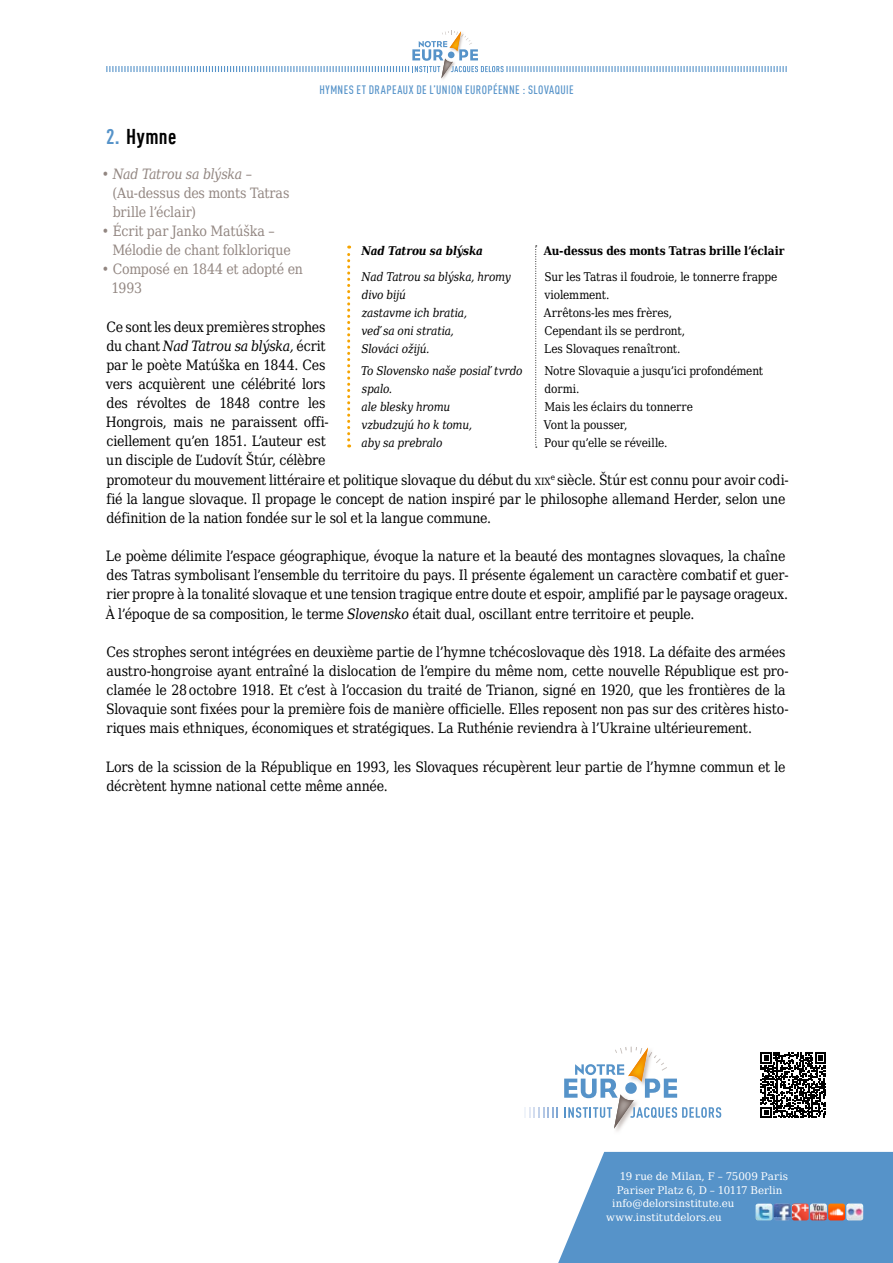
<style>
.page{position:relative;width:893px;height:1263px;background:#fff}
.page>*{position:absolute;margin:0;border:0;box-sizing:border-box;transform-origin:0 0}
.t1{font:700 condensed 21px "DIN Offc Pro";letter-spacing:.02em;color:#000}
.FR_ETUD_Texte_couran{font:14.25px/19px "DejaVu Serif Condensed";letter-spacing:-.01em;color:#000}
.FR_Descriptif_Hymne{font:14.25px/19.2px "DejaVu Serif Condensed";letter-spacing:-.015em;color:#928681}
.FR_Hymne_traduction{font:12px/18px "DejaVu Serif Condensed";letter-spacing:-.005em;color:#000}
.FR_Hymne_original_te{font:italic 12px/18px "DejaVu Serif Condensed";letter-spacing:-.015em;color:#000}
.t2{font:500 condensed 12px "DIN Offc Pro";letter-spacing:.035em;color:#5693c9}
.FR_Hymne_titre_tradu{font:700 12px "DejaVu Serif Condensed";letter-spacing:-.005em;color:#000}
.FR_Hymne_titre_origi{font:italic 700 12px "DejaVu Serif Condensed";letter-spacing:-.015em;color:#000}
.t3{font:10.5px "DejaVu Serif";color:#fff}
.s1{color:#5693c9}
.s2{font-style:italic}
.s3{font-size:10.05px}
</style>
<div class="page">
<svg style="left:760px;top:1052px;width:66px;height:66px"></svg>
<svg style="left:558px;top:1152px;width:335px;height:111px;background:#629acc"></svg>
<svg style="left:106px;top:31px;width:681px;height:47px"></svg>
<img style="left:774px;top:1203px;width:89px;height:17px">
<img style="left:756px;top:1203px;width:16px;height:17px">
<img style="left:614px;top:1128px;width:7px;height:3px">
<svg style="left:524px;top:1107px;width:34px;height:11px"></svg>
<svg style="left:564px;top:1047px;width:157px;height:81px"></svg>
<svg style="left:347px;top:246px;width:3px;height:201px"></svg>
<svg style="left:535px;top:246px;width:2px;height:202px"></svg>
<p class="t2" style="left:319px;top:81px;width:247px">HYMNES ET DRAPEAUX DE L’UNION EUROPÉENNE : SLOVAQUIE</p>
<p class="t1" style="left:106px;top:120px;width:72px"><span class="s1">2.</span> Hymne</p>
<p class="FR_Descriptif_Hymne" style="left:113px;top:163px;width:178px;text-indent:-11px">• <span class="s2">Nad Tatrou sa blýska</span> – (Au-dessus des monts Tatras brille l’éclair)</p>
<p class="FR_Descriptif_Hymne" style="left:112px;top:220px;width:180px;text-indent:-11px">• Écrit par Janko Matúška –<br>Mélodie de chant folklorique</p>
<p class="FR_Descriptif_Hymne" style="left:112px;top:258px;width:193px;text-indent:-10px">• Composé en 1844 et adopté en<br>1993</p>
<p class="FR_ETUD_Texte_couran" style="left:106px;top:316px;width:684px">Ce sont les deux premières strophes<br>du chant <span class="s2">Nad Tatrou sa blýska,</span> écrit<br>par le poète Matúška en 1844. Ces<br>vers acquièrent une célébrité lors<br>des révoltes de 1848 contre les<br>Hongrois, mais ne paraissent offi-<br>ciellement qu’en 1851. L’auteur est<br>un disciple de Ľudovít Štúr, célèbre<br>promoteur du mouvement littéraire et politique slovaque du début du <span class="s3">xix</span><sup>e</sup> siècle. Štúr est connu pour avoir codi&shy;fié la langue slovaque. Il propage le concept de nation inspiré par le philosophe allemand Herder, selon une définition de la nation fondée sur le sol et la langue commune.</p>
<p class="FR_ETUD_Texte_couran" style="left:106px;top:545px;width:684px">Le poème délimite l’espace géographique, évoque la nature et la beauté des montagnes slovaques, la chaîne des Tatras symbolisant l’ensemble du territoire du pays. Il présente également un caractère combatif et guer&shy;rier propre à la tonalité slovaque et une tension tragique entre doute et espoir, amplifié par le paysage orageux.<br>À l’époque de sa composition, le terme <span class="s2">Slovensko</span> était dual, oscillant entre territoire et peuple.</p>
<p class="FR_ETUD_Texte_couran" style="left:106px;top:641px;width:684px">Ces strophes seront intégrées en deuxième partie de l’hymne tchécoslovaque dès 1918. La défaite des armées austro-hongroise ayant entraîné la dislocation de l’empire du même nom, cette nouvelle République est pro&shy;clamée le 28 octobre 1918. Et c’est à l’occasion du traité de Trianon, signé en 1920, que les frontières de la Slovaquie sont fixées pour la première fois de manière officielle. Elles reposent non pas sur des critères histo&shy;riques mais ethniques, économiques et stratégiques. La Ruthénie reviendra à l’Ukraine ultérieurement.</p>
<p class="FR_ETUD_Texte_couran" style="left:106px;top:755px;width:681px">Lors de la scission de la République en 1993, les Slovaques récupèrent leur partie de l’hymne commun et le décrètent hymne national cette même année.</p>
<p class="FR_Hymne_titre_origi" style="left:362px;top:240px;width:123px">Nad Tatrou sa blýska</p>
<p class="FR_Hymne_original_te" style="left:361px;top:268px;width:151px">Nad Tatrou sa blýska, hromy divo bijú<br>zastavme ich bratia,<br>veď sa oni stratia,<br>Slováci ožijú.</p>
<p class="FR_Hymne_original_te" style="left:361px;top:362px;width:163px">To Slovensko naše posiaľ tvrdo spalo.<br>ale blesky hromu<br>vzbudzujú ho k tomu,<br>aby sa prebralo</p>
<p class="FR_Hymne_titre_tradu" style="left:544px;top:240px;width:242px">Au-dessus des monts Tatras brille l’éclair</p>
<p class="FR_Hymne_traduction" style="left:544px;top:267px;width:235px">Sur les Tatras il foudroie, le tonnerre frappe violemment.<br>Arrêtons-les mes frères,<br>Cependant ils se perdront,<br>Les Slovaques renaîtront.</p>
<p class="FR_Hymne_traduction" style="left:544px;top:361px;width:221px">Notre Slovaquie a jusqu’ici profondément dormi.<br>Mais les éclairs du tonnerre<br>Vont la pousser,<br>Pour qu’elle se réveille.</p>
<p class="t3" style="left:620px;top:1167px;width:170px">19 rue de Milan, F – 75009 Paris</p>
<p class="t3" style="left:617px;top:1180px;width:167px">Pariser Platz 6, D – 10117 Berlin</p>
<p class="t3" style="left:612px;top:1194px;width:124px">info@delorsinstitute.eu</p>
<p class="t3" style="left:606px;top:1207px;width:117px">www.institutdelors.eu</p>
</div>
